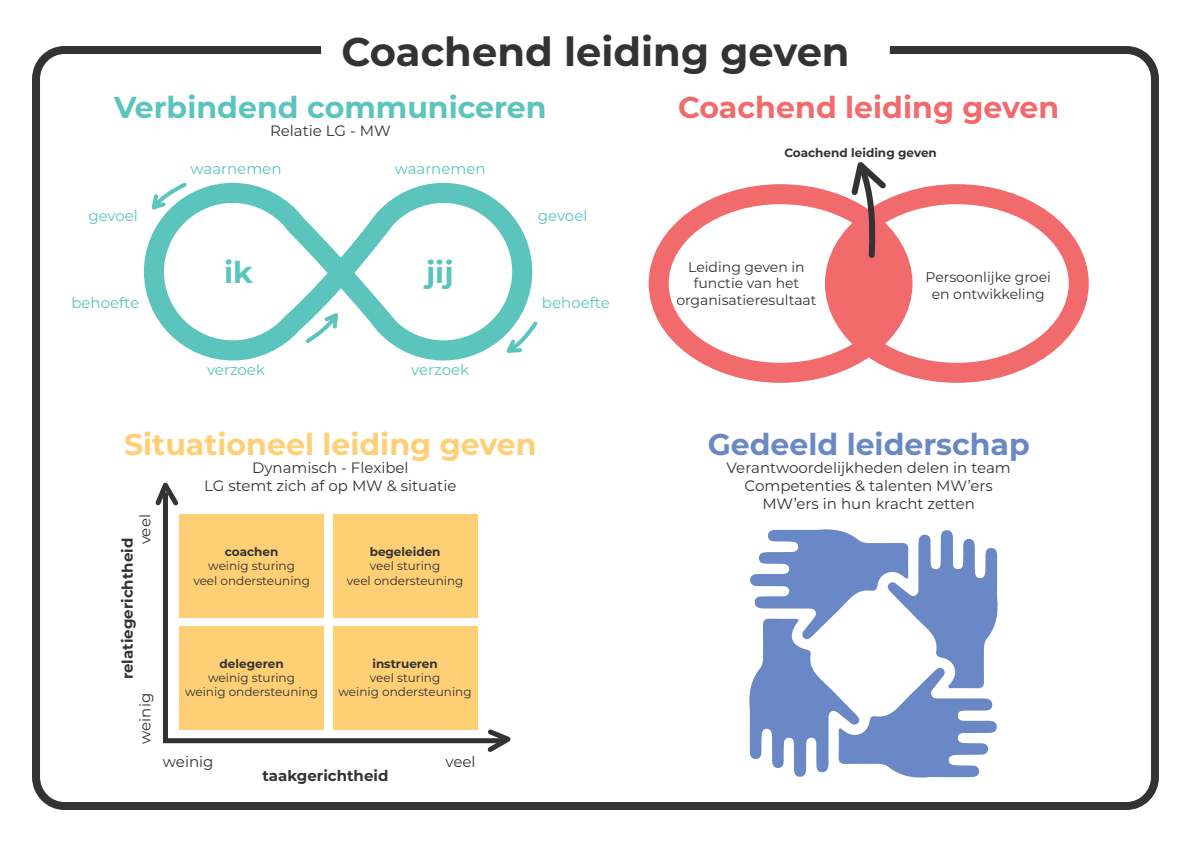
<style>
.page{position:relative;width:1191px;height:842px;background:#fff}
.page>*{position:absolute;margin:0;border:0;box-sizing:border-box;transform-origin:0 0}
.t1{font:700 40px "Montserrat";color:#323332}
.t2{font:700 30px "Montserrat";color:#5ac4bd}
.t3{font:700 30px "Montserrat";color:#fecf75}
.t4{font:700 30px "Montserrat";color:#f16a6c}
.t5{font:700 30px "Montserrat";color:#6988c5}
.t6{font:15px "Montserrat";color:#323332}
.t7{font:15px "Montserrat";color:#5ac4bd}
.t8{font:700 15px "Montserrat";color:#323332}
.t9{font:14px/16.8px "Montserrat";color:#323332;text-align:center}
.t10{font:12px "Montserrat";color:#323332}
.t11{font:700 12px "Montserrat";color:#323332}
</style>
<div class="page">
<div style="left:32px;top:46px;width:1127px;height:764px;border:8px solid #323332;border-radius:29px"></div>
<svg style="left:144px;top:183px;width:388px;height:177px"></svg>
<svg style="left:148px;top:182px;width:42px;height:31px"></svg>
<svg style="left:302px;top:309px;width:39px;height:38px"></svg>
<svg style="left:502px;top:318px;width:36px;height:38px"></svg>
<svg style="left:163px;top:510px;width:320px;height:234px"></svg>
<svg style="left:155px;top:482px;width:24px;height:28px"></svg>
<svg style="left:483px;top:729px;width:28px;height:23px"></svg>
<div style="left:179px;top:514px;width:145px;height:104px;background:#fecf75"></div>
<div style="left:179px;top:626px;width:145px;height:103px;background:#fecf75"></div>
<div style="left:333px;top:514px;width:144px;height:104px;background:#fecf75"></div>
<div style="left:333px;top:626px;width:144px;height:103px;background:#fecf75"></div>
<div style="left:648px;top:184px;width:264px;height:199px;border:20px solid #f16a6c;border-radius:50%"></div>
<div style="left:825px;top:184px;width:263px;height:199px;border:20px solid #f16a6c;border-radius:50%"></div>
<svg style="left:840px;top:162px;width:55px;height:177px"></svg>
<svg style="left:749px;top:529px;width:249px;height:249px;fill:#6988c5"></svg>
<p class="t1" style="left:341px;top:23px;width:510px">Coachend leiding geven</p>
<p class="t2" style="left:114px;top:86px;width:434px">Verbindend communiceren</p>
<p class="t6" style="left:270px;top:121px;width:122px">Relatie LG - MW</p>
<p class="t4" style="left:678px;top:86px;width:383px">Coachend leiding geven</p>
<p class="t7" style="left:191px;top:159px;width:92px">waarnemen</p>
<p class="t7" style="left:395px;top:159px;width:92px">waarnemen</p>
<p class="t7" style="left:88px;top:206px;width:51px">gevoel</p>
<p class="t7" style="left:538px;top:206px;width:51px">gevoel</p>
<p class="t2" style="left:224px;top:250px;width:30px">ik</p>
<p class="t2" style="left:426px;top:250px;width:29px">jij</p>
<p class="t7" style="left:71px;top:292px;width:69px">behoefte</p>
<p class="t7" style="left:542px;top:292px;width:69px">behoefte</p>
<p class="t7" style="left:207px;top:359px;width:59px">verzoek</p>
<p class="t7" style="left:411px;top:359px;width:59px">verzoek</p>
<p class="t3" style="left:124px;top:423px;width:414px">Situationeel leiding geven</p>
<p class="t6" style="left:252px;top:458px;width:158px">Dynamisch - Flexibel</p>
<p class="t6" style="left:204px;top:476px;width:254px">LG stemt zich af op MW &amp; situatie</p>
<p class="t6" style="left:135px;top:544px;width:32px;rotate:-90deg">veel</p>
<p class="t8" style="left:117px;top:679px;width:143px;rotate:-90deg">relatiegerichtheid</p>
<p class="t6" style="left:135px;top:744px;width:52px;rotate:-90deg">weinig</p>
<p class="t11" style="left:225px;top:543px;width:55px">coachen</p>
<p class="t10" style="left:208px;top:558px;width:88px">weinig sturing</p>
<p class="t10" style="left:193px;top:572px;width:118px">veel ondersteuning</p>
<p class="t11" style="left:370px;top:543px;width:72px">begeleiden</p>
<p class="t10" style="left:370px;top:558px;width:72px">veel sturing</p>
<p class="t10" style="left:347px;top:572px;width:118px">veel ondersteuning</p>
<p class="t11" style="left:220px;top:655px;width:65px">delegeren</p>
<p class="t10" style="left:208px;top:669px;width:88px">weinig sturing</p>
<p class="t10" style="left:185px;top:684px;width:134px">weinig ondersteuning</p>
<p class="t11" style="left:372px;top:655px;width:67px">instrueren</p>
<p class="t10" style="left:370px;top:669px;width:72px">veel sturing</p>
<p class="t10" style="left:338px;top:684px;width:134px">weinig ondersteuning</p>
<p class="t6" style="left:163px;top:751px;width:52px">weinig</p>
<p class="t8" style="left:262px;top:765px;width:127px">taakgerichtheid</p>
<p class="t6" style="left:445px;top:751px;width:32px">veel</p>
<p class="t11" style="left:784px;top:144px;width:154px">Coachend leiding geven</p>
<p class="t9" style="left:676px;top:258px;width:142px">Leiding geven in functie van het organisatieresultaat</p>
<p class="t9" style="left:925px;top:268px;width:127px">Persoonlijke groei en ontwikkeling</p>
<p class="t5" style="left:707px;top:423px;width:323px">Gedeeld leiderschap</p>
<p class="t6" style="left:726px;top:458px;width:286px">Verantwoordelijkheden delen in team</p>
<p class="t6" style="left:744px;top:476px;width:250px">Competenties &amp; talenten MW’ers</p>
<p class="t6" style="left:762px;top:494px;width:214px">MW’ers in hun kracht zetten</p>
</div>
